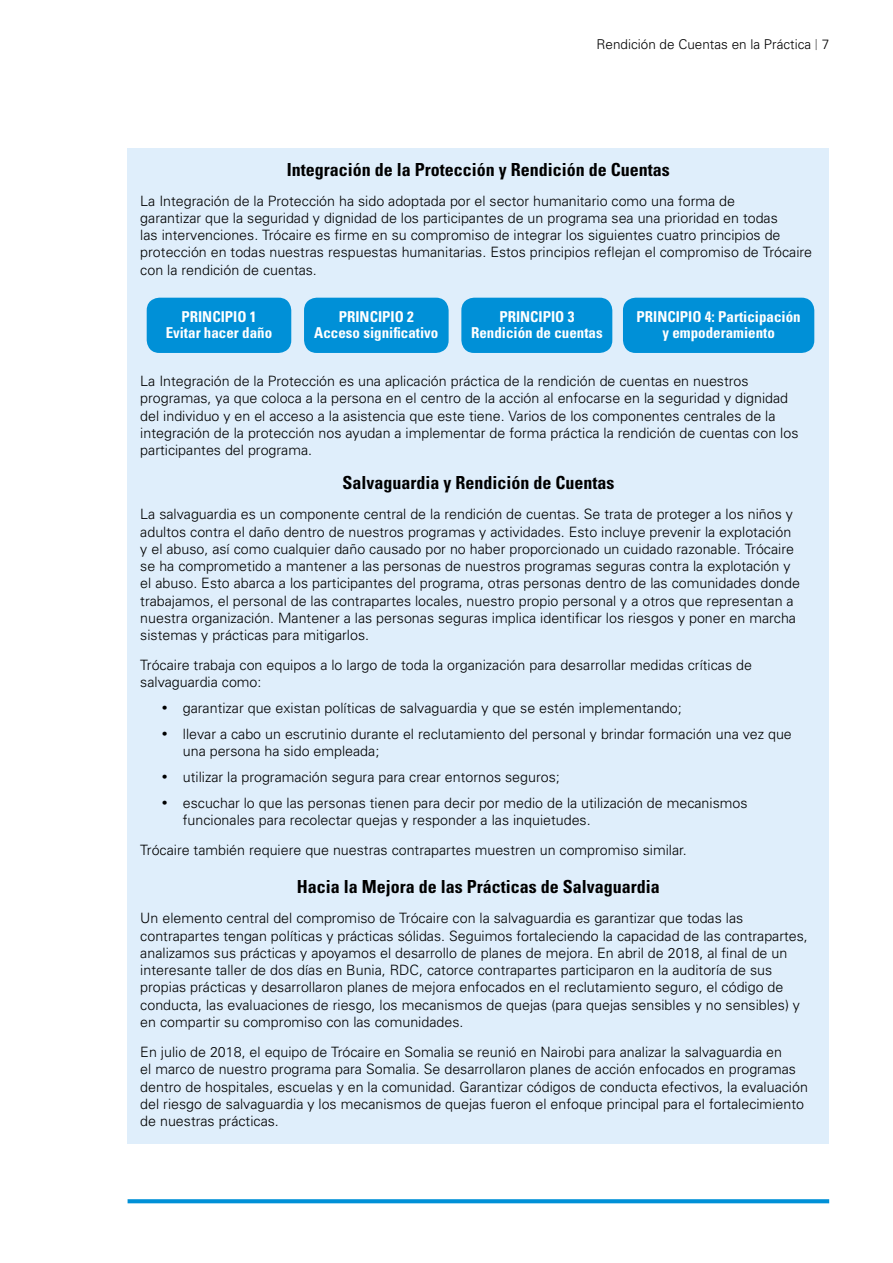
<style>
.page{position:relative;width:893px;height:1263px;background:#fff}
.page>*{position:absolute;margin:0;border:0;box-sizing:border-box;transform-origin:0 0}
.t1{font:700 condensed 18px "Univers";color:#000}
.t2{font:700 condensed 15px/16.5px "Univers";color:#fff;text-align:center}
.t3{font:300 14.25px/17.2px "Univers";color:#000}
.t4{font:300 13.5px "Univers";color:#000}
.s1{font-weight:100;font-stretch:ultra-condensed;font-size:15.15px}
</style>
<div class="page">
<svg style="left:128px;top:1199px;width:701px;height:4px;background:#0d95d9"></svg>
<div style="left:128px;top:149px;width:701px;height:995px;background:#dfeefb"></div>
<div style="left:147px;top:298px;width:144px;height:55px;background:#0090d7;border-radius:13px"></div>
<div style="left:304px;top:298px;width:145px;height:55px;background:#0090d7;border-radius:13px"></div>
<div style="left:461px;top:298px;width:151px;height:55px;background:#0090d7;border-radius:13px"></div>
<div style="left:623px;top:298px;width:191px;height:55px;background:#0090d7;border-radius:13px"></div>
<p class="t4" style="left:597px;top:36px;width:234px">Rendición de Cuentas en la Práctica <span class="s1">|</span> 7</p>
<p class="t1" style="left:287px;top:158px;width:385px">Integración de la Protección y Rendición de Cuentas</p>
<p class="t3" style="left:140px;top:191px;width:673px">La Integración de la Protección ha sido adoptada por el sector humanitario como una forma de<br>garantizar que la seguridad y dignidad de los participantes de un programa sea una prioridad en todas<br>las intervenciones. Trócaire es firme en su compromiso de integrar los siguientes cuatro principios de protección en todas nuestras respuestas humanitarias. Estos principios reflejan el compromiso de Trócaire con la rendición de cuentas.</p>
<p class="t2" style="left:166px;top:308px;width:108px">PRINCIPIO 1<br>Evitar hacer daño</p>
<p class="t2" style="left:314px;top:308px;width:126px">PRINCIPIO 2<br>Acceso significativo</p>
<p class="t2" style="left:471px;top:308px;width:133px">PRINCIPIO 3<br>Rendición de cuentas</p>
<p class="t2" style="left:636px;top:308px;width:166px">PRINCIPIO 4: Participación y empoderamiento</p>
<p class="t3" style="left:140px;top:372px;width:660px">La Integración de la Protección es una aplicación práctica de la rendición de cuentas en nuestros programas, ya que coloca a la persona en el centro de la acción al enfocarse en la seguridad y dignidad del individuo y en el acceso a la asistencia que este tiene. Varios de los componentes centrales de la integración de la protección nos ayudan a implementar de forma práctica la rendición de cuentas con los participantes del programa.</p>
<p class="t1" style="left:342px;top:472px;width:273px">Salvaguardia y Rendición de Cuentas</p>
<p class="t3" style="left:140px;top:505px;width:661px">La salvaguardia es un componente central de la rendición de cuentas. Se trata de proteger a los niños y adultos contra el daño dentro de nuestros programas y actividades. Esto incluye prevenir la explotación y el abuso, así como cualquier daño causado por no haber proporcionado un cuidado razonable. Trócaire se ha comprometido a mantener a las personas de nuestros programas seguras contra la explotación y el abuso. Esto abarca a los participantes del programa, otras personas dentro de las comunidades donde trabajamos, el personal de las contrapartes locales, nuestro propio personal y a otros que representan a nuestra organización. Mantener a las personas seguras implica identificar los riesgos y poner en marcha sistemas y prácticas para mitigarlos.</p>
<p class="t3" style="left:140px;top:656px;width:613px">Trócaire trabaja con equipos a lo largo de toda la organización para desarrollar medidas críticas de salvaguardia como:</p>
<p class="t3" style="left:162px;top:699px;width:522px">• garantizar que existan políticas de salvaguardia y que se estén implementando;</p>
<p class="t3" style="left:183px;top:725px;width:610px;text-indent:-21px">• llevar a cabo un escrutinio durante el reclutamiento del personal y brindar formación una vez que una persona ha sido empleada;</p>
<p class="t3" style="left:162px;top:768px;width:400px">• utilizar la programación segura para crear entornos seguros;</p>
<p class="t3" style="left:183px;top:794px;width:566px;text-indent:-21px">• escuchar lo que las personas tienen para decir por medio de la utilización de mecanismos funcionales para recolectar quejas y responder a las inquietudes.</p>
<p class="t3" style="left:140px;top:841px;width:548px">Trócaire también requiere que nuestras contrapartes muestren un compromiso similar.</p>
<p class="t1" style="left:297px;top:876px;width:364px">Hacia la Mejora de las Prácticas de Salvaguardia</p>
<p class="t3" style="left:140px;top:909px;width:669px">Un elemento central del compromiso de Trócaire con la salvaguardia es garantizar que todas las contrapartes tengan políticas y prácticas sólidas. Seguimos fortaleciendo la capacidad de las contrapartes, analizamos sus prácticas y apoyamos el desarrollo de planes de mejora. En abril de 2018, al final de un interesante taller de dos días en Bunia, RDC, catorce contrapartes participaron en la auditoría de sus propias prácticas y desarrollaron planes de mejora enfocados en el reclutamiento seguro, el código de conducta, las evaluaciones de riesgo, los mecanismos de quejas (para quejas sensibles y no sensibles) y en compartir su compromiso con las comunidades.</p>
<p class="t3" style="left:140px;top:1043px;width:669px">En julio de 2018, el equipo de Trócaire en Somalia se reunió en Nairobi para analizar la salvaguardia en<br>el marco de nuestro programa para Somalia. Se desarrollaron planes de acción enfocados en programas dentro de hospitales, escuelas y en la comunidad. Garantizar códigos de conducta efectivos, la evaluación del riesgo de salvaguardia y los mecanismos de quejas fueron el enfoque principal para el fortalecimiento de nuestras prácticas.</p>
</div>
